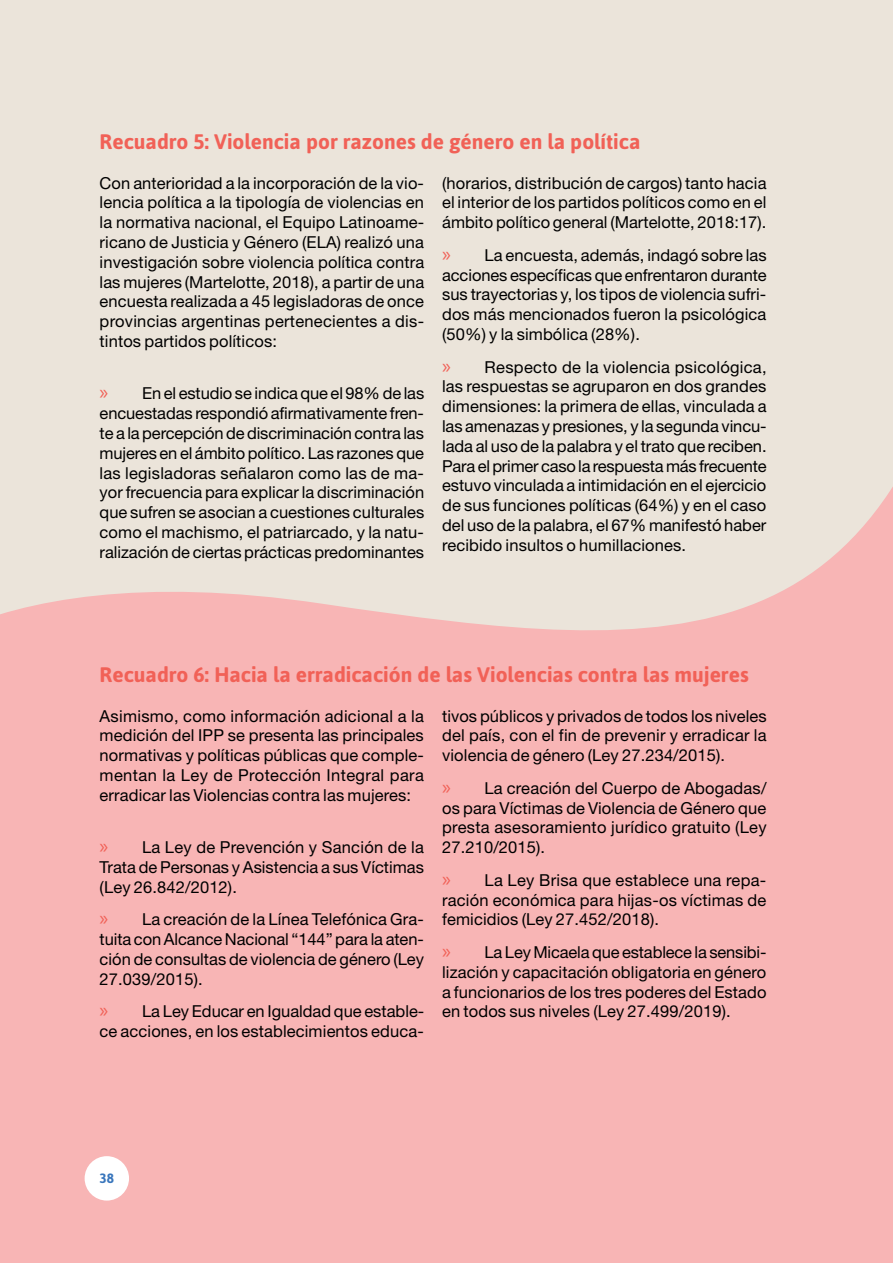
<style>
.page{position:relative;width:893px;height:1263px;background:#f8b5b5}
.page>*{position:absolute;margin:0;border:0;box-sizing:border-box;transform-origin:0 0}
.t1{font:700 21px "Asap";color:#f16157}
.t2{font:16.5px/19.8px "Helvetica Neue";letter-spacing:.01em;color:#000;text-align:justify}
.t3{font:700 13.5px "Asap";color:#3976bc}
.s1{font-family:"Myriad Pro";font-size:21px;color:#f16157}
</style>
<div class="page">
<div style="left:0;top:0;width:893px;height:631px;background:#ebe4da"></div>
<div style="left:85px;top:1156px;width:44px;height:44px;background:#fff;border-radius:50%"></div>
<p class="t1" style="left:100px;top:128px;width:542px">Recuadro 5: Violencia por razones de género en la política</p>
<p class="t2" style="left:100px;top:173px;width:326px">Con anterioridad a la incorporación de la vio&shy;lencia política a la tipología de violencias en la normativa nacional, el Equipo Latinoame&shy;ricano de Justicia y Género (ELA) realizó una investigación sobre violencia política contra las mujeres (Martelotte, 2018), a partir de una encuesta realizada a 45 legisladoras de once provincias argentinas pertenecientes a dis&shy;tintos partidos políticos:</p>
<p class="t2" style="left:100px;top:383px;width:326px"><span class="s1">»</span> En el estudio se indica que el 98% de las encuestadas respondió afirmativamente fren&shy;te a la percepción de discriminación contra las mujeres en el ámbito político. Las razones que las legisladoras señalaron como las de ma&shy;yor frecuencia para explicar la discriminación que sufren se asocian a cuestiones culturales como el machismo, el patriarcado, y la natu&shy;ralización de ciertas prácticas predominantes</p>
<p class="t2" style="left:442px;top:173px;width:326px">(horarios, distribución de cargos) tanto hacia el interior de los partidos políticos como en el ámbito político general (Martelotte, 2018:17).</p>
<p class="t2" style="left:442px;top:245px;width:326px"><span class="s1">»</span> La encuesta, además, indagó sobre las acciones específicas que enfrentaron durante sus trayectorias y, los tipos de violencia sufri&shy;dos más mencionados fueron la psicológica (50%) y la simbólica (28%).</p>
<p class="t2" style="left:442px;top:357px;width:326px"><span class="s1">»</span> Respecto de la violencia psicológica, las respuestas se agruparon en dos grandes dimensiones: la primera de ellas, vinculada a las amenazas y presiones, y la segunda vincu&shy;lada al uso de la palabra y el trato que reciben.<br>Para el primer caso la respuesta más frecuente estuvo vinculada a intimidación en el ejercicio de sus funciones políticas (64%) y en el caso del uso de la palabra, el 67% manifestó haber recibido insultos o humillaciones.</p>
<p class="t1" style="left:100px;top:660px;width:650px">Recuadro 6: Hacia la erradicación de las Violencias contra las mujeres</p>
<p class="t2" style="left:100px;top:706px;width:326px">Asimismo, como información adicional a la medición del IPP se presenta las principales normativas y políticas públicas que comple&shy;mentan la Ley de Protección Integral para erradicar las Violencias contra las mujeres:</p>
<p class="t2" style="left:100px;top:837px;width:326px"><span class="s1">»</span> La Ley de Prevención y Sanción de la Trata de Personas y Asistencia a sus Víctimas (Ley 26.842/2012).</p>
<p class="t2" style="left:100px;top:909px;width:326px"><span class="s1">»</span> La creación de la Línea Telefónica Gra&shy;tuita con Alcance Nacional “144” para la aten&shy;ción de consultas de violencia de género (Ley 27.039/2015).</p>
<p class="t2" style="left:100px;top:1001px;width:326px"><span class="s1">»</span> La Ley Educar en Igualdad que estable&shy;ce acciones, en los establecimientos educa-</p>
<p class="t2" style="left:442px;top:706px;width:326px">tivos públicos y privados de todos los niveles del país, con el fin de prevenir y erradicar la violencia de género (Ley 27.234/2015).</p>
<p class="t2" style="left:442px;top:778px;width:326px"><span class="s1">»</span> La creación del Cuerpo de Abogadas/ os para Víctimas de Violencia de Género que presta asesoramiento jurídico gratuito (Ley 27.210/2015).</p>
<p class="t2" style="left:442px;top:870px;width:326px"><span class="s1">»</span> La Ley Brisa que establece una repa&shy;ración económica para hijas-os víctimas de femicidios (Ley 27.452/2018).</p>
<p class="t2" style="left:442px;top:942px;width:326px"><span class="s1">»</span> La Ley Micaela que establece la sensibi&shy;lización y capacitación obligatoria en género a funcionarios de los tres poderes del Estado en todos sus niveles (Ley 27.499/2019).</p>
<p class="t3" style="left:100px;top:1169px;width:16px">38</p>
</div>
